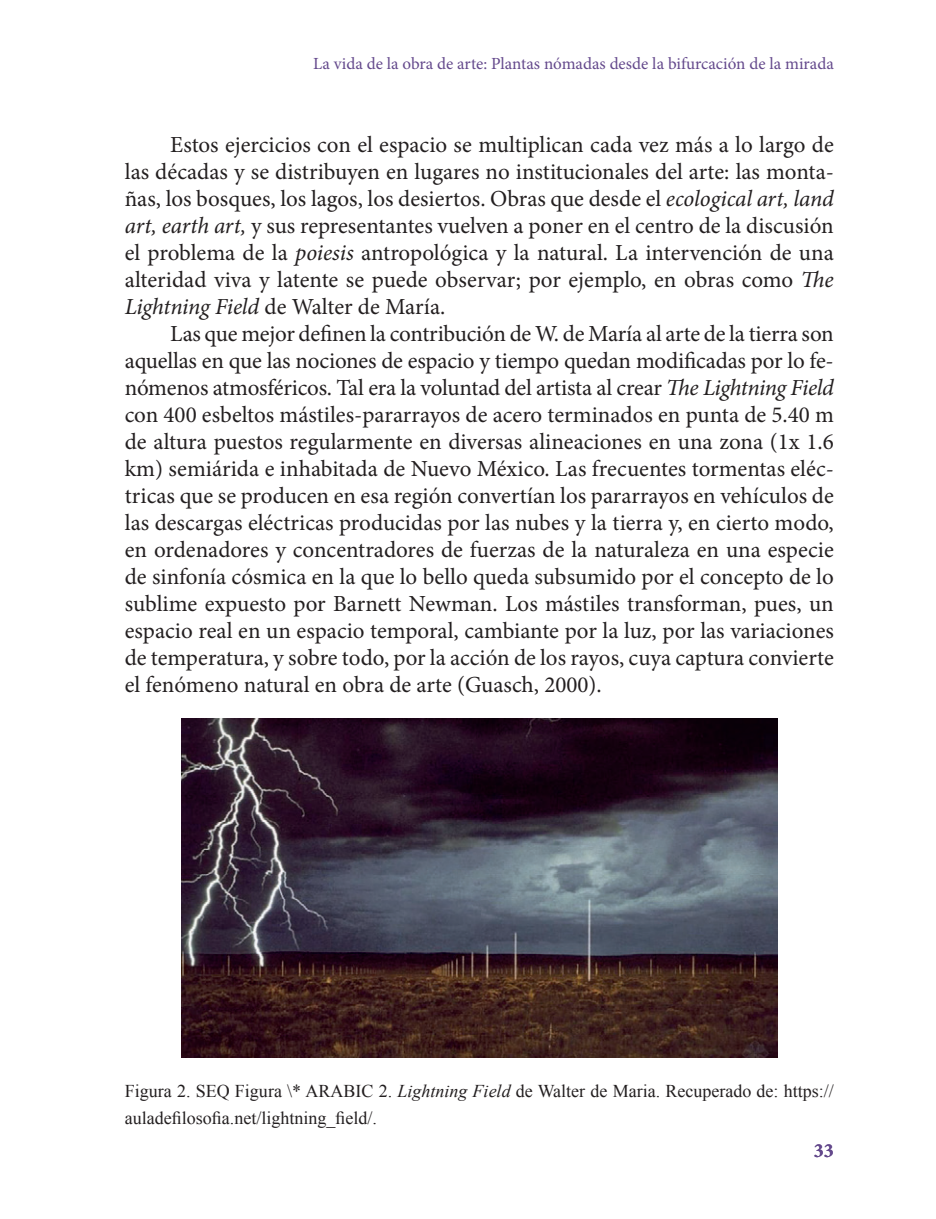
<style>
.page{position:relative;width:936px;height:1219px;background:#fff}
.page>*{position:absolute;margin:0;border:0;box-sizing:border-box;transform-origin:0 0}
.t1{font:23px/27px "Minion Pro";color:#231f20;text-align:justify}
.t2{font:700 20px "Minion Pro";color:#64498c}
.t3{font:18px/27px "Times New Roman";color:#231f20}
.t4{font:17px "Minion Pro";color:#64498c}
.s1{font-style:italic}
</style>
<div class="page">
<img style="left:181px;top:719px;width:596px;height:338px">
<p class="t4" style="left:313px;top:52px;width:522px">La vida de la obra de arte: Plantas nómadas desde la bifurcación de la mirada</p>
<p class="t1" style="left:125px;top:131px;width:711px;text-indent:45px">Estos ejercicios con el espacio se multiplican cada vez más a lo largo de las décadas y se distribuyen en lugares no institucionales del arte: las monta&shy;ñas, los bosques, los lagos, los desiertos. Obras que desde el <span class="s1">ecological art, land art, earth art,</span> y sus representantes vuelven a poner en el centro de la discusión el problema de la <span class="s1">poiesis</span> antropológica y la natural. La intervención de una alteridad viva y latente se puede observar; por ejemplo, en obras como <span class="s1">The Lightning Field</span> de Walter de María.</p>
<p class="t1" style="left:125px;top:320px;width:710px;text-indent:45px">Las que mejor definen la contribución de W. de María al arte de la tierra son aquellas en que las nociones de espacio y tiempo quedan modificadas por lo fe&shy;nómenos atmosféricos. Tal era la voluntad del artista al crear <span class="s1">The Lightning Field </span>con 400 esbeltos mástiles-pararrayos de acero terminados en punta de 5.40 m de altura puestos regularmente en diversas alineaciones en una zona (1x 1.6 km) semiárida e inhabitada de Nuevo México. Las frecuentes tormentas eléc&shy;tricas que se producen en esa región convertían los pararrayos en vehículos de las descargas eléctricas producidas por las nubes y la tierra y, en cierto modo, en ordenadores y concentradores de fuerzas de la naturaleza en una especie de sinfonía cósmica en la que lo bello queda subsumido por el concepto de lo sublime expuesto por Barnett Newman. Los mástiles transforman, pues, un espacio real en un espacio temporal, cambiante por la luz, por las variaciones de temperatura, y sobre todo, por la acción de los rayos, cuya captura convierte el fenómeno natural en obra de arte (Guasch, 2000).</p>
<p class="t3" style="left:125px;top:1077px;width:710px">Figura 2. SEQ Figura \* ARABIC 2. <span class="s1">Lightning Field</span> de Walter de Maria. Recuperado de: https:// auladefilosofia.net/lightning_field/.</p>
<p class="t2" style="left:813px;top:1137px;width:21px">33</p>
</div>
